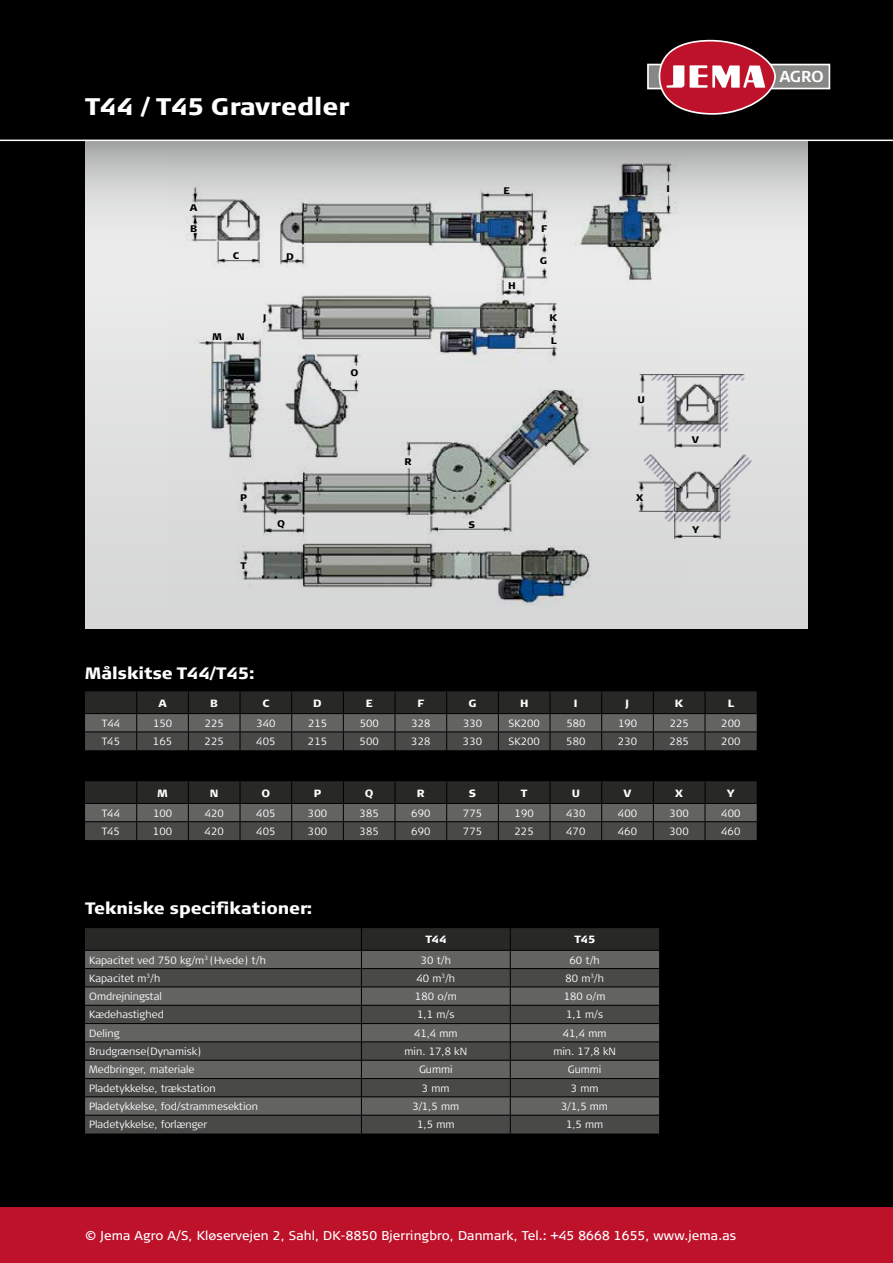
<style>
.page{position:relative;width:893px;height:1263px;background:#fff}
.page>*{position:absolute;margin:0;border:0;box-sizing:border-box;transform-origin:0 0}
.t1{font:900 24px "Signa Column";color:#fff}
.t2{font:900 16.5px "Signa Column";color:#fff}
.t3{font:700 15.75px "Signa Column";color:#fff}
.t4{font:12.75px "Signa Column";letter-spacing:.01em;color:#fff}
.t5{font:300 10.5px "Signa Column";color:#fff}
.t6{font:900 10.5px "Signa Column";color:#fff}
.t7{font:900 9.6px/20.5px "Signa Column";color:#000}
</style>
<div class="page">
<div style="left:0;top:0;width:893px;height:1209px;background:#000"></div>
<svg style="left:85px;top:141px;width:723px;height:487px;background:#d8d9d9"></svg>
<div style="left:648px;top:65px;width:181px;height:24px;background:#878786"></div>
<div style="left:647px;top:64px;width:183px;height:25px;border:2px solid #fff"></div>
<svg style="left:658px;top:40px;width:119px;height:75px"></svg>
<hr style="left:0;top:140px;width:893px;height:1px;background:#fff">
<div style="left:0;top:1208px;width:893px;height:55px;background:#be122a"></div>
<svg style="left:85px;top:691px;width:672px;height:59px;background:#40403f"></svg>
<svg style="left:85px;top:781px;width:672px;height:59px;background:#40403f"></svg>
<svg style="left:85px;top:928px;width:574px;height:205px;background:#4c4c4b"></svg>
<img style="left:168px;top:156px;width:513px;height:454px">
<img style="left:622px;top:362px;width:139px;height:188px">
<h1 class="t1" style="left:85px;top:91px;width:266px">T44 / T45 Gravredler</h1>
<p class="t7" style="left:190px;top:197px;width:9px">A<br>B</p>
<p class="t7" style="left:233px;top:245px;width:8px">C</p>
<p class="t7" style="left:286px;top:246px;width:9px">D</p>
<p class="t7" style="left:503px;top:180px;width:8px">E</p>
<p class="t7" style="left:508px;top:275px;width:9px">H</p>
<p class="t7" style="left:541px;top:218px;width:8px">F</p>
<p class="t7" style="left:540px;top:250px;width:9px">G</p>
<p class="t7" style="left:212px;top:326px;width:11px">M</p>
<p class="t7" style="left:237px;top:327px;width:9px">N</p>
<p class="t7" style="left:263px;top:307px;width:5px">J</p>
<p class="t7" style="left:549px;top:307px;width:9px">K</p>
<p class="t7" style="left:350px;top:363px;width:9px">O</p>
<p class="t7" style="left:551px;top:330px;width:7px">L</p>
<p class="t7" style="left:240px;top:487px;width:8px">P</p>
<p class="t7" style="left:241px;top:555px;width:8px">T</p>
<p class="t7" style="left:277px;top:513px;width:9px">Q</p>
<p class="t7" style="left:404px;top:451px;width:9px">R</p>
<p class="t7" style="left:469px;top:514px;width:8px">S</p>
<h2 class="t2" style="left:85px;top:663px;width:171px">Målskitse T44/T45:</h2>
<p class="t7" style="left:666px;top:178px;width:5px">I</p>
<p class="t7" style="left:637px;top:389px;width:9px">U</p>
<p class="t7" style="left:636px;top:487px;width:9px">X</p>
<p class="t7" style="left:692px;top:429px;width:9px">V</p>
<p class="t7" style="left:692px;top:519px;width:9px">Y</p>
<p class="t6" style="left:158px;top:696px;width:10px">A</p>
<p class="t6" style="left:210px;top:696px;width:9px">B</p>
<p class="t6" style="left:262px;top:696px;width:8px">C</p>
<p class="t6" style="left:313px;top:696px;width:10px">D</p>
<p class="t6" style="left:366px;top:696px;width:8px">E</p>
<p class="t6" style="left:417px;top:696px;width:8px">F</p>
<p class="t6" style="left:469px;top:696px;width:9px">G</p>
<p class="t6" style="left:520px;top:696px;width:10px">H</p>
<p class="t6" style="left:574px;top:696px;width:5px">I</p>
<p class="t6" style="left:626px;top:696px;width:5px">J</p>
<p class="t6" style="left:675px;top:696px;width:10px">K</p>
<p class="t6" style="left:728px;top:696px;width:8px">L</p>
<p class="t5" style="left:102px;top:717px;width:20px">T44</p>
<p class="t5" style="left:153px;top:717px;width:21px">150</p>
<p class="t5" style="left:205px;top:717px;width:21px">225</p>
<p class="t5" style="left:256px;top:717px;width:21px">340</p>
<p class="t5" style="left:308px;top:717px;width:21px">215</p>
<p class="t5" style="left:360px;top:717px;width:21px">500</p>
<p class="t5" style="left:411px;top:717px;width:21px">328</p>
<p class="t5" style="left:463px;top:717px;width:21px">330</p>
<p class="t5" style="left:509px;top:717px;width:33px">SK200</p>
<p class="t5" style="left:566px;top:717px;width:21px">580</p>
<p class="t5" style="left:618px;top:717px;width:21px">190</p>
<p class="t5" style="left:670px;top:717px;width:21px">225</p>
<p class="t5" style="left:721px;top:717px;width:21px">200</p>
<p class="t5" style="left:102px;top:735px;width:20px">T45</p>
<p class="t5" style="left:153px;top:735px;width:21px">165</p>
<p class="t5" style="left:205px;top:735px;width:21px">225</p>
<p class="t5" style="left:256px;top:735px;width:21px">405</p>
<p class="t5" style="left:308px;top:735px;width:21px">215</p>
<p class="t5" style="left:360px;top:735px;width:21px">500</p>
<p class="t5" style="left:411px;top:735px;width:21px">328</p>
<p class="t5" style="left:463px;top:735px;width:21px">330</p>
<p class="t5" style="left:508px;top:735px;width:33px">SK200</p>
<p class="t5" style="left:566px;top:735px;width:21px">580</p>
<p class="t5" style="left:618px;top:735px;width:21px">230</p>
<p class="t5" style="left:670px;top:735px;width:21px">285</p>
<p class="t5" style="left:721px;top:735px;width:21px">200</p>
<p class="t6" style="left:157px;top:786px;width:12px">M</p>
<p class="t6" style="left:210px;top:786px;width:10px">N</p>
<p class="t6" style="left:261px;top:786px;width:10px">O</p>
<p class="t6" style="left:314px;top:786px;width:9px">P</p>
<p class="t6" style="left:365px;top:786px;width:10px">Q</p>
<p class="t6" style="left:417px;top:786px;width:9px">R</p>
<p class="t6" style="left:469px;top:786px;width:9px">S</p>
<p class="t6" style="left:521px;top:786px;width:8px">T</p>
<p class="t6" style="left:572px;top:786px;width:10px">U</p>
<p class="t6" style="left:624px;top:786px;width:9px">V</p>
<p class="t6" style="left:675px;top:786px;width:9px">X</p>
<p class="t6" style="left:727px;top:786px;width:9px">Y</p>
<p class="t5" style="left:102px;top:807px;width:20px">T44</p>
<p class="t5" style="left:153px;top:807px;width:21px">100</p>
<p class="t5" style="left:205px;top:807px;width:21px">420</p>
<p class="t5" style="left:256px;top:807px;width:21px">405</p>
<p class="t5" style="left:308px;top:807px;width:21px">300</p>
<p class="t5" style="left:360px;top:807px;width:21px">385</p>
<p class="t5" style="left:411px;top:807px;width:21px">690</p>
<p class="t5" style="left:463px;top:807px;width:21px">775</p>
<p class="t5" style="left:515px;top:807px;width:21px">190</p>
<p class="t5" style="left:566px;top:807px;width:21px">430</p>
<p class="t5" style="left:618px;top:807px;width:21px">400</p>
<p class="t5" style="left:670px;top:807px;width:21px">300</p>
<p class="t5" style="left:721px;top:807px;width:21px">400</p>
<p class="t5" style="left:102px;top:825px;width:20px">T45</p>
<p class="t5" style="left:153px;top:825px;width:21px">100</p>
<p class="t5" style="left:205px;top:825px;width:21px">420</p>
<p class="t5" style="left:256px;top:825px;width:21px">405</p>
<p class="t5" style="left:308px;top:825px;width:21px">300</p>
<p class="t5" style="left:360px;top:825px;width:21px">385</p>
<p class="t5" style="left:411px;top:825px;width:21px">690</p>
<p class="t5" style="left:463px;top:825px;width:21px">775</p>
<p class="t5" style="left:515px;top:825px;width:21px">225</p>
<p class="t5" style="left:566px;top:825px;width:21px">470</p>
<p class="t5" style="left:618px;top:825px;width:21px">460</p>
<p class="t5" style="left:670px;top:825px;width:21px">300</p>
<p class="t5" style="left:721px;top:825px;width:21px">460</p>
<h2 class="t2" style="left:85px;top:898px;width:229px">Tekniske specifikationer:</h2>
<p class="t6" style="left:425px;top:933px;width:23px">T44</p>
<p class="t6" style="left:574px;top:933px;width:22px">T45</p>
<p class="t5" style="left:89px;top:954px;width:178px">Kapacitet ved 750 kg/m<sup>3</sup> (Hvede) t/h</p>
<p class="t5" style="left:421px;top:954px;width:32px">30 t/h</p>
<p class="t5" style="left:569px;top:954px;width:32px">60 t/h</p>
<p class="t5" style="left:89px;top:972px;width:72px">Kapacitet m<sup>3</sup>/h</p>
<p class="t5" style="left:417px;top:972px;width:40px">40 m<sup>3</sup>/h</p>
<p class="t5" style="left:565px;top:972px;width:40px">80 m<sup>3</sup>/h</p>
<p class="t5" style="left:89px;top:990px;width:74px">Omdrejningstal</p>
<p class="t5" style="left:415px;top:990px;width:43px">180 o/m</p>
<p class="t5" style="left:564px;top:990px;width:43px">180 o/m</p>
<p class="t5" style="left:89px;top:1009px;width:76px">Kædehastighed</p>
<p class="t5" style="left:417px;top:1009px;width:39px">1,1 m/s</p>
<p class="t5" style="left:566px;top:1009px;width:39px">1,1 m/s</p>
<p class="t5" style="left:89px;top:1027px;width:32px">Deling</p>
<p class="t5" style="left:414px;top:1027px;width:45px">41,4 mm</p>
<p class="t5" style="left:563px;top:1027px;width:45px">41,4 mm</p>
<p class="t5" style="left:89px;top:1045px;width:113px">Brudgrænse(Dynamisk)</p>
<p class="t5" style="left:404px;top:1045px;width:64px">min. 17,8 kN</p>
<p class="t5" style="left:553px;top:1045px;width:64px">min. 17,8 kN</p>
<p class="t5" style="left:89px;top:1064px;width:107px">Medbringer, materiale</p>
<p class="t5" style="left:419px;top:1064px;width:35px">Gummi</p>
<p class="t5" style="left:568px;top:1064px;width:35px">Gummi</p>
<p class="t5" style="left:89px;top:1082px;width:128px">Pladetykkelse, trækstation</p>
<p class="t5" style="left:422px;top:1082px;width:29px">3 mm</p>
<p class="t5" style="left:571px;top:1082px;width:29px">3 mm</p>
<p class="t5" style="left:89px;top:1100px;width:170px">Pladetykkelse, fod/strammesektion</p>
<p class="t5" style="left:412px;top:1100px;width:48px">3/1,5 mm</p>
<p class="t5" style="left:561px;top:1100px;width:48px">3/1,5 mm</p>
<p class="t5" style="left:89px;top:1119px;width:120px">Pladetykkelse, forlænger</p>
<p class="t5" style="left:417px;top:1119px;width:39px">1,5 mm</p>
<p class="t5" style="left:566px;top:1119px;width:39px">1,5 mm</p>
<p class="t4" style="left:85px;top:1228px;width:653px">© Jema Agro A/S, Kløservejen 2, Sahl, DK-8850 Bjerringbro, Danmark, Tel.: +45 8668 1655, www.jema.as</p>
<h3 class="t3" style="left:779px;top:68px;width:46px">AGRO</h3>
</div>
